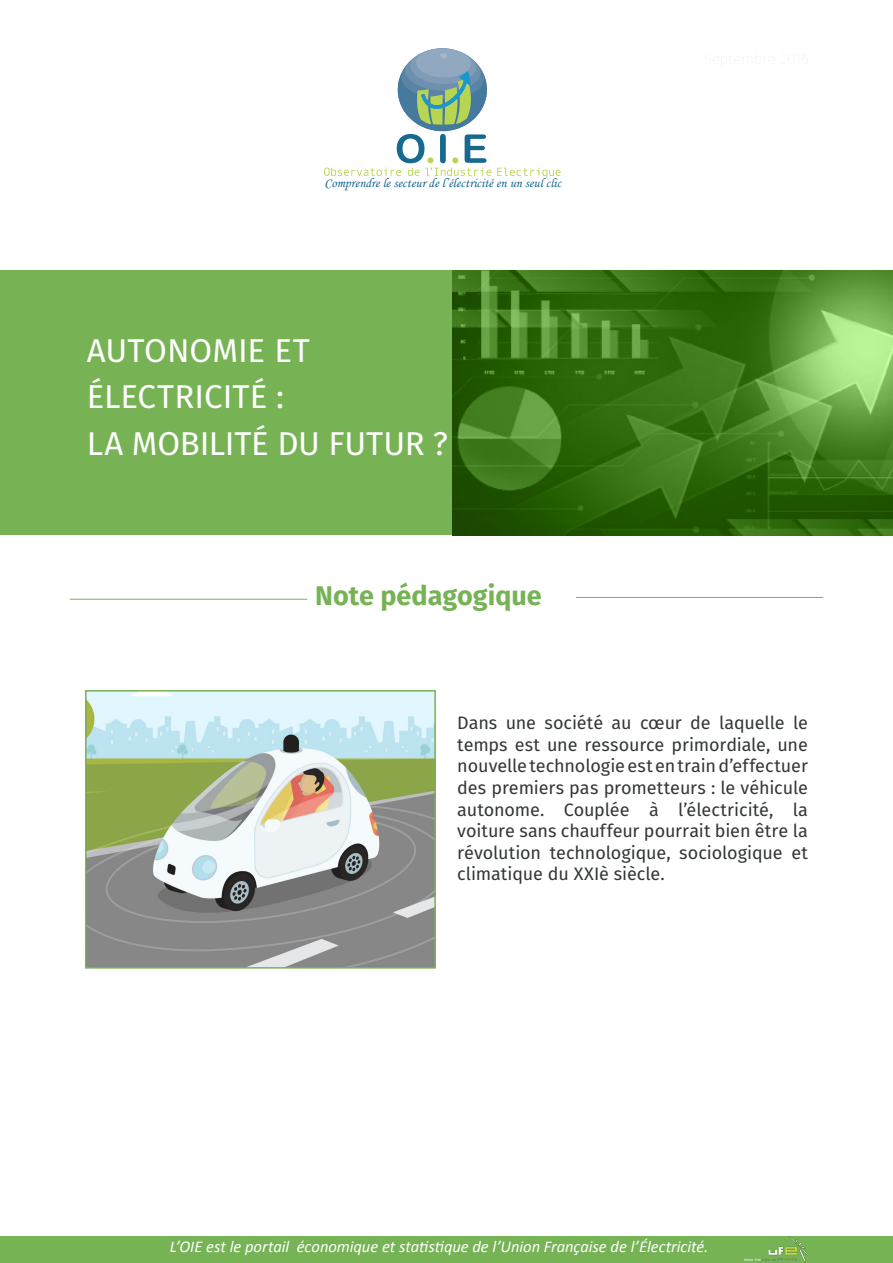
<style>
.page{position:relative;width:893px;height:1263px;background:#fff}
.page>*{position:absolute;margin:0;border:0;box-sizing:border-box;transform-origin:0 0}
.t1{font:33px "Fira Sans";letter-spacing:-.005em;color:#fff}
.t2{font:700 27px "Fira Sans";color:#76b355}
.Fotolia_B{font:18px/21.6px "Fira Sans";letter-spacing:-.005em;color:#343738;text-align:justify}
.Fotolia_B-2{font:italic 16.5px "Calibri";color:#fff}
.t3{font:13.2px "Monotype Corsiva";letter-spacing:.005em;color:#176990}
</style>
<div class="page">
<div style="left:0;top:270px;width:893px;height:265px;background:#77b355"></div>
<div style="left:0;top:1236px;width:893px;height:27px;background:#76b355"></div>
<img style="left:452px;top:270px;width:441px;height:265px">
<hr style="left:70px;top:599px;width:237px;height:1px;background:#76b355">
<hr style="left:576px;top:597px;width:247px;height:1px;background:#76b355">
<svg style="left:497px;top:168px;width:64px;height:10px"></svg>
<svg style="left:324px;top:48px;width:167px;height:128px"></svg>
<img style="left:744px;top:1236px;width:63px;height:25px">
<img style="left:88px;top:693px;width:345px;height:272px">
<div style="left:85px;top:690px;width:351px;height:278px;border:2px solid #77b355"></div>
<p class="t3" style="left:324px;top:175px;width:238px">Comprendre le secteur de l’électricité en un seul clic</p>
<p class="t1" style="left:87px;top:325px;width:224px">AUTONOMIE ET</p>
<p class="t1" style="left:87px;top:372px;width:199px">ÉLECTRICITÉ :</p>
<p class="t1" style="left:87px;top:418px;width:363px">LA MOBILITÉ DU FUTUR ?</p>
<p class="t2" style="left:315px;top:573px;width:228px">Note pédagogique</p>
<p class="Fotolia_B" style="left:457px;top:712px;width:352px">Dans une société au cœur de laquelle le temps est une ressource primordiale, une nouvelle technologie est en train d’effectuer des premiers pas prometteurs : le véhicule autonome. Couplée à l’électricité, la voiture sans chauffeur pourrait bien être la révolution technologique, sociologique et climatique du XXIè siècle.</p>
<p class="Fotolia_B-2" style="left:170px;top:1235px;width:540px">L’OIE est le portail économique et statistique de l’Union Française de l’Électricité.</p>
</div>
